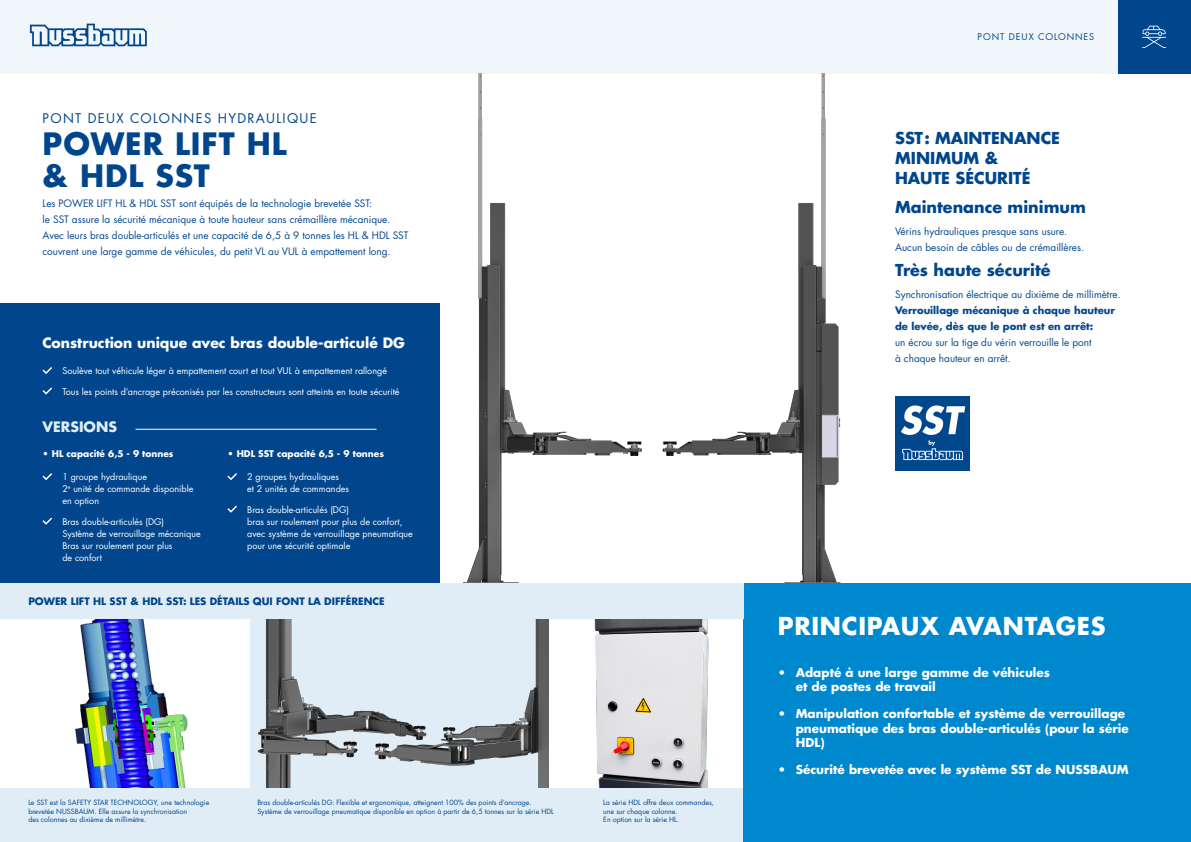
<style>
.page{position:relative;width:1191px;height:842px;background:#fff}
.page>*{position:absolute;margin:0;border:0;box-sizing:border-box;transform-origin:0 0}
.t1{font:700 30px/32px "Futura LT Pro";letter-spacing:.03em;color:#01468c}
.t2{font:700 24px "Futura LT Pro";letter-spacing:.03em;color:#fff}
.t3{font:700 16px/20px "Futura LT Pro";color:#01468c}
.t4{font:700 14px "Futura LT Pro";color:#fff}
.t5{font:700 14px "Futura LT Pro";color:#e1edf6}
.t6{font:13px "Futura LT Pro";letter-spacing:.1em;color:#01468c}
.t7{font:700 12px/14.4px "Futura LT Pro";color:#fff}
.t8{font:10px/16px "Futura LT Pro";color:#01468c}
.t9{font:700 10px "Futura LT Pro";color:#01468c}
.t10{font:9px/12px "Futura LT Pro";color:#fff}
.t11{font:700 9px "Futura LT Pro";color:#fff}
.t12{font:9px "Futura LT Pro";letter-spacing:.1em;color:#01468c}
.légendes{font:7px/8.4px "Futura LT Pro";color:#01468c}
.s1{font-weight:700}
</style>
<div class="page">
<div style="left:1117px;top:0;width:74px;height:74px;background:#01468c"></div>
<img style="left:594px;top:619px;width:115px;height:169px">
<img style="left:75px;top:619px;width:113px;height:169px">
<img style="left:895px;top:396px;width:74px;height:75px">
<div style="left:0;top:0;width:1117px;height:74px;background:#f0f6fa"></div>
<svg style="left:30px;top:24px;width:117px;height:22px"></svg>
<img style="left:439px;top:74px;width:402px;height:509px">
<img style="left:250px;top:619px;width:299px;height:169px">
<svg style="left:1142px;top:26px;width:24px;height:22px"></svg>
<div style="left:0;top:788px;width:744px;height:54px;background:#e1edf6"></div>
<div style="left:0;top:303px;width:439px;height:316px;background:#01468c"></div>
<svg style="left:43px;top:367px;width:9px;height:7px"></svg>
<svg style="left:43px;top:387px;width:9px;height:8px"></svg>
<svg style="left:43px;top:473px;width:9px;height:7px"></svg>
<svg style="left:43px;top:518px;width:9px;height:7px"></svg>
<div style="left:743px;top:583px;width:448px;height:259px;background:#0088ce"></div>
<div style="left:0;top:583px;width:743px;height:36px;background:#e1edf6"></div>
<svg style="left:227px;top:473px;width:10px;height:7px"></svg>
<svg style="left:227px;top:506px;width:10px;height:7px"></svg>
<hr style="left:135px;top:429px;width:241px;height:1px;background:#fff">
<p class="t6" style="left:43px;top:109px;width:275px">PONT DEUX COLONNES HYDRAULIQUE</p>
<p class="t1" style="left:43px;top:126px;width:245px">POWER LIFT HL &amp; HDL SST</p>
<p class="t8" style="left:43px;top:195px;width:367px">Les POWER LIFT HL &amp; HDL SST sont équipés de la technologie brevetée SST:<br>le SST assure la sécurité mécanique à toute hauteur sans crémaillère mécanique.<br>Avec leurs bras double-articulés et une capacité de 6,5 à 9 tonnes les HL &amp; HDL SST couvrent une large gamme de véhicules, du petit VL au VUL à empattement long.</p>
<p class="t4" style="left:43px;top:332px;width:364px">Construction unique avec bras double-articulé DG</p>
<p class="t10" style="left:62px;top:365px;width:326px">Soulève tout véhicule léger à empattement court et tout VUL à empattement rallongé</p>
<p class="t10" style="left:62px;top:385px;width:339px">Tous les points d’ancrage préconisés par les constructeurs sont atteints en toute sécurité</p>
<p class="t5" style="left:43px;top:416px;width:76px">VERSIONS</p>
<p class="t11" style="left:43px;top:447px;width:132px">• HL capacité 6,5 - 9 tonnes</p>
<p class="t10" style="left:62px;top:471px;width:132px">1 groupe hydraulique<br>2<sup>e</sup> unité de commande disponible en option</p>
<p class="t10" style="left:62px;top:515px;width:140px">Bras double-articulés (DG)<br>Système de verrouillage mécanique<br>Bras sur roulement pour plus<br>de confort</p>
<p class="t11" style="left:227px;top:446px;width:158px">• HDL SST capacité 6,5 - 9 tonnes</p>
<p class="t10" style="left:247px;top:471px;width:103px">2 groupes hydrauliques<br>et 2 unités de commandes</p>
<p class="t10" style="left:247px;top:503px;width:167px">Bras double-articulés (DG)<br>bras sur roulement pour plus de confort, avec système de verrouillage pneumatique pour une sécurité optimale</p>
<p class="t9" style="left:28px;top:593px;width:358px">POWER LIFT HL SST &amp; HDL SST: LES DÉTAILS QUI FONT LA DIFFÉRENCE</p>
<p class="légendes" style="left:28px;top:798px;width:182px">Le SST est la SAFETY STAR TECHNOLOGY, une technologie brevetée NUSSBAUM. Elle assure la synchronisation<br>des colonnes au dixième de millimètre.</p>
<p class="légendes" style="left:257px;top:798px;width:298px">Bras double-articulés DG: Flexible et ergonomique, atteignent 100% des points d’ancrage.<br>Système de verrouillage pneumatique disponible en option à partir de 6,5 tonnes sur la série HDL</p>
<p class="légendes" style="left:603px;top:798px;width:112px">La série HDL offre deux commandes, une sur chaque colonne.<br>En option sur la série HL.</p>
<p class="t12" style="left:977px;top:31px;width:118px">PONT DEUX COLONNES</p>
<p class="t3" style="left:895px;top:128px;width:166px">SST: MAINTENANCE<br>MINIMUM &amp;<br>HAUTE SÉCURITÉ</p>
<p class="t3" style="left:895px;top:196px;width:192px">Maintenance minimum</p>
<p class="t8" style="left:895px;top:223px;width:190px">Vérins hydrauliques presque sans usure.<br>Aucun besoin de câbles ou de crémaillères.</p>
<p class="t3" style="left:895px;top:260px;width:157px">Très haute sécurité</p>
<p class="t8" style="left:895px;top:286px;width:227px">Synchronisation électrique au dixième de millimètre.<br><span class="s1">Verrouillage mécanique à chaque hauteur de levée, dès que le pont est en arrêt:<br></span>un écrou sur la tige du vérin verrouille le pont<br>à chaque hauteur en arrêt.</p>
<p class="t2" style="left:777px;top:608px;width:329px">PRINCIPAUX AVANTAGES</p>
<p class="t7" style="left:795px;top:665px;width:256px;text-indent:-18px">• Adapté à une large gamme de véhicules et de postes de travail</p>
<p class="t7" style="left:795px;top:706px;width:334px;text-indent:-18px">• Manipulation confortable et système de verrouillage pneumatique des bras double-articulés (pour la série<br>HDL)</p>
<p class="t7" style="left:777px;top:762px;width:352px">• Sécurité brevetée avec le système SST de NUSSBAUM</p>
</div>
